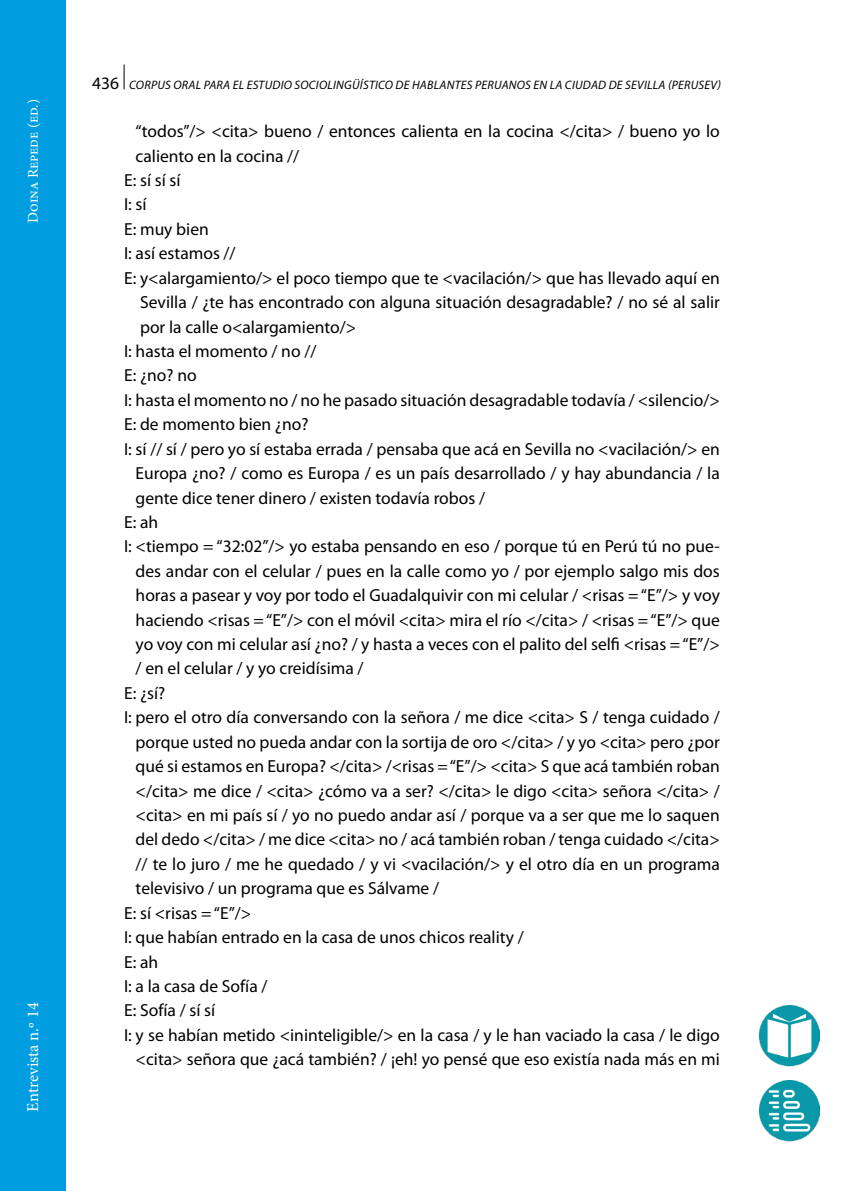
<style>
.page{position:relative;width:844px;height:1191px;background:#fff}
.page>*{position:absolute;margin:0;border:0;box-sizing:border-box;transform-origin:0 0}
._0010_texto_normal_t{font:17.5px/24.5px "Myriad Pro";color:#000;text-align:justify}
.t1{font:16.62px "Minion Pro";color:#fff}
.t2{font:14.88px "Minion Pro";color:#fff}
.t3{font:italic 12.25px "Myriad Pro";letter-spacing:.02em;color:#000}
.s1{font-style:normal;font-size:17.5px}
</style>
<div class="page">
<svg style="left:124px;top:64px;width:1px;height:25px"></svg>
<img style="left:759px;top:1005px;width:60px;height:61px">
<img style="left:759px;top:1081px;width:60px;height:60px">
<div style="left:0;top:0;width:66px;height:1191px;background:#009ee0"></div>
<hr style="left:843px;top:0;width:1px;height:1191px;background:#009ee0">
<p class="t2" style="left:23px;top:223px;width:125px;rotate:-90deg">Doina Repede (ed.)</p>
<p class="t1" style="left:22px;top:1111px;width:111px;rotate:-90deg">Entrevista n.º 14</p>
<p class="t3" style="left:92px;top:79px;width:630px"><span class="s1">436</span> CORPUS ORAL PARA EL ESTUDIO SOCIOLINGÜÍSTICO DE HABLANTES PERUANOS EN LA CIUDAD DE SEVILLA (PERUSEV)</p>
<p class="_0010_texto_normal_t" style="left:136px;top:119px;width:585px">“todos”/&gt; &lt;cita&gt; bueno / entonces calienta en la cocina &lt;/cita&gt; / bueno yo lo caliento en la cocina //</p>
<p class="_0010_texto_normal_t" style="left:124px;top:168px;width:58px">E: sí sí sí</p>
<p class="_0010_texto_normal_t" style="left:124px;top:193px;width:24px">I: sí</p>
<p class="_0010_texto_normal_t" style="left:124px;top:217px;width:86px">E: muy bien</p>
<p class="_0010_texto_normal_t" style="left:124px;top:241px;width:113px">I: así estamos //</p>
<p class="_0010_texto_normal_t" style="left:140px;top:266px;width:581px;text-indent:-16px">E: y&lt;alargamiento/&gt; el poco tiempo que te &lt;vacilación/&gt; que has llevado aquí en Sevilla / ¿te has encontrado con alguna situación desagradable? / no sé al salir por la calle o&lt;alargamiento/&gt;</p>
<p class="_0010_texto_normal_t" style="left:124px;top:339px;width:194px">I: hasta el momento / no //</p>
<p class="_0010_texto_normal_t" style="left:124px;top:363px;width:74px">E: ¿no? no</p>
<p class="_0010_texto_normal_t" style="left:124px;top:388px;width:597px">I: hasta el momento no / no he pasado situación desagradable todavía / &lt;silencio/&gt;</p>
<p class="_0010_texto_normal_t" style="left:124px;top:412px;width:186px">E: de momento bien ¿no?</p>
<p class="_0010_texto_normal_t" style="left:136px;top:437px;width:585px;text-indent:-12px">I: sí // sí / pero yo sí estaba errada / pensaba que acá en Sevilla no &lt;vacilación/&gt; en Europa ¿no? / como es Europa / es un país desarrollado / y hay abundancia / la gente dice tener dinero / existen todavía robos /</p>
<p class="_0010_texto_normal_t" style="left:124px;top:510px;width:36px">E: ah</p>
<p class="_0010_texto_normal_t" style="left:136px;top:534px;width:585px;text-indent:-12px">I: &lt;tiempo = “32:02”/&gt; yo estaba pensando en eso / porque tú en Perú tú no pue&shy;des andar con el celular / pues en la calle como yo / por ejemplo salgo mis dos horas a pasear y voy por todo el Guadalquivir con mi celular / &lt;risas = “E”/&gt; y voy haciendo &lt;risas = “E”/&gt; con el móvil &lt;cita&gt; mira el río &lt;/cita&gt; / &lt;risas = “E”/&gt; que yo voy con mi celular así ¿no? / y hasta a veces con el palito del selfi &lt;risas = “E”/&gt; / en el celular / y yo creidísima /</p>
<p class="_0010_texto_normal_t" style="left:124px;top:681px;width:43px">E: ¿sí?</p>
<p class="_0010_texto_normal_t" style="left:136px;top:705px;width:585px;text-indent:-12px">I: pero el otro día conversando con la señora / me dice &lt;cita&gt; S / tenga cuidado / porque usted no pueda andar con la sortija de oro &lt;/cita&gt; / y yo &lt;cita&gt; pero ¿por qué si estamos en Europa? &lt;/cita&gt; /&lt;risas = “E”/&gt; &lt;cita&gt; S que acá también roban &lt;/cita&gt; me dice / &lt;cita&gt; ¿cómo va a ser? &lt;/cita&gt; le digo &lt;cita&gt; señora &lt;/cita&gt; / &lt;cita&gt; en mi país sí / yo no puedo andar así / porque va a ser que me lo saquen del dedo &lt;/cita&gt; / me dice &lt;cita&gt; no / acá también roban / tenga cuidado &lt;/cita&gt; // te lo juro / me he quedado / y vi &lt;vacilación/&gt; y el otro día en un programa televisivo / un programa que es Sálvame /</p>
<p class="_0010_texto_normal_t" style="left:124px;top:901px;width:129px">E: sí &lt;risas = “E”/&gt;</p>
<p class="_0010_texto_normal_t" style="left:124px;top:925px;width:401px">I: que habían entrado en la casa de unos chicos reality /</p>
<p class="_0010_texto_normal_t" style="left:124px;top:949px;width:36px">E: ah</p>
<p class="_0010_texto_normal_t" style="left:124px;top:974px;width:145px">I: a la casa de Sofía /</p>
<p class="_0010_texto_normal_t" style="left:124px;top:998px;width:93px">E: Sofía / sí sí</p>
<p class="_0010_texto_normal_t" style="left:124px;top:1023px;width:597px;text-align:right">I: y se habían metido &lt;ininteligible/&gt; en la casa / y le han vaciado la casa / le digo &lt;cita&gt; señora que ¿acá también? / ¡eh! yo pensé que eso existía nada más en mi</p>
</div>
